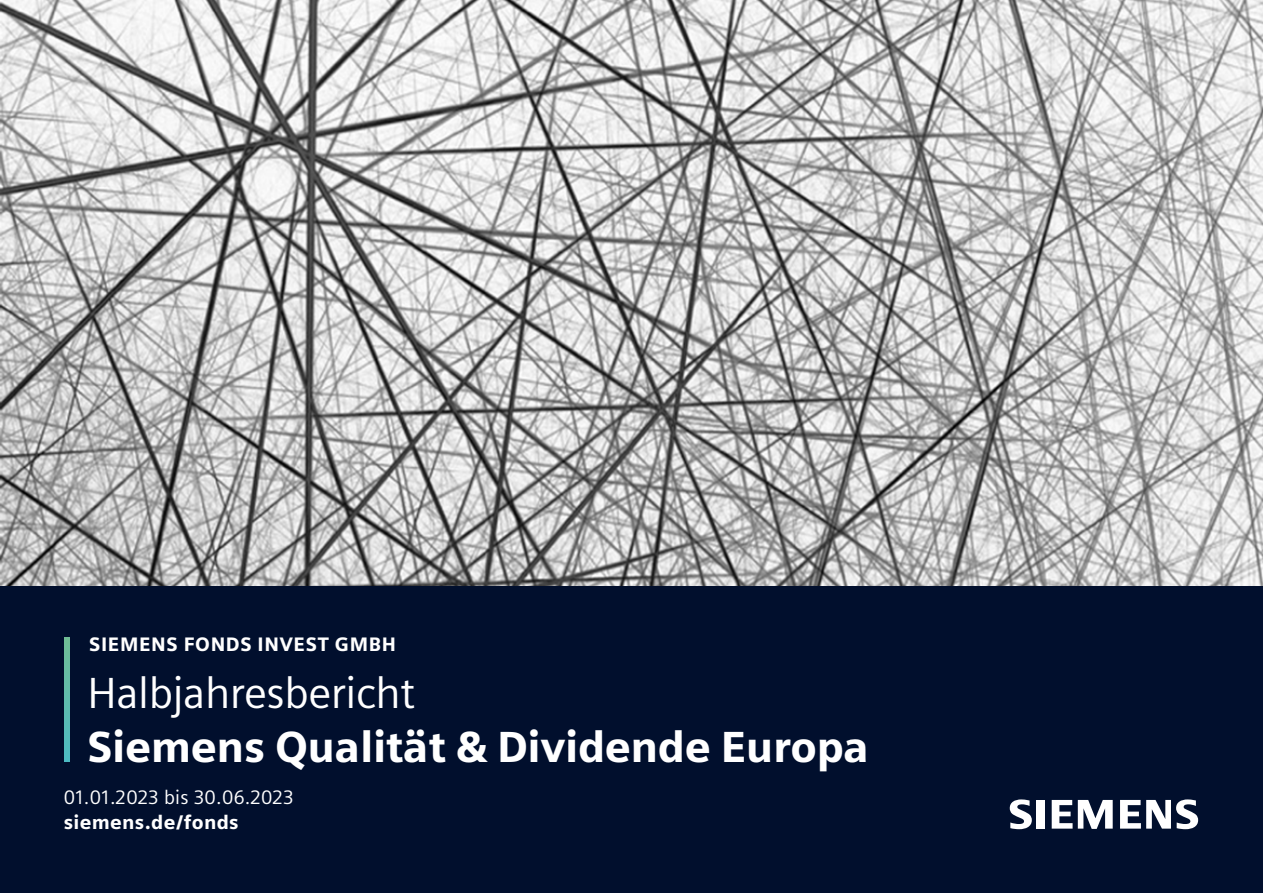
<style>
.page{position:relative;width:1263px;height:893px;background:#fff}
.page>*{position:absolute;margin:0;border:0;box-sizing:border-box;transform-origin:0 0}
.t1{font:900 43.5px "Siemens Sans";letter-spacing:-.01em;color:#fff}
.t2{font:43.5px "Siemens Sans";letter-spacing:-.01em;color:#fff}
.t3{font:900 19.5px "Siemens Sans";letter-spacing:.03em;color:#fff}
.t4{font:19.5px "Siemens Sans";letter-spacing:.015em;color:#fff}
</style>
<div class="page">
<img style="left:0;top:0;width:1263px;height:587px">
<div style="left:0;top:587px;width:1263px;height:306px;background:#010f2d"></div>
<svg style="left:65px;top:638px;width:5px;height:124px"></svg>
<svg style="left:1010px;top:799px;width:34px;height:30px"></svg>
<svg style="left:1052px;top:800px;width:20px;height:29px"></svg>
<svg style="left:1078px;top:800px;width:35px;height:29px"></svg>
<svg style="left:1120px;top:799px;width:78px;height:30px"></svg>
<p class="t3" style="left:89px;top:629px;width:308px">SIEMENS FONDS INVEST GMBH</p>
<h1 class="t2" style="left:88px;top:660px;width:329px">Halbjahresbericht</h1>
<h1 class="t1" style="left:88px;top:712px;width:783px">Siemens Qualität &amp; Dividende Europa</h1>
<p class="t4" style="left:64px;top:782px;width:231px">01.01.2023 bis 30.06.2023</p>
<p class="t3" style="left:64px;top:807px;width:176px">siemens.de/fonds</p>
</div>
